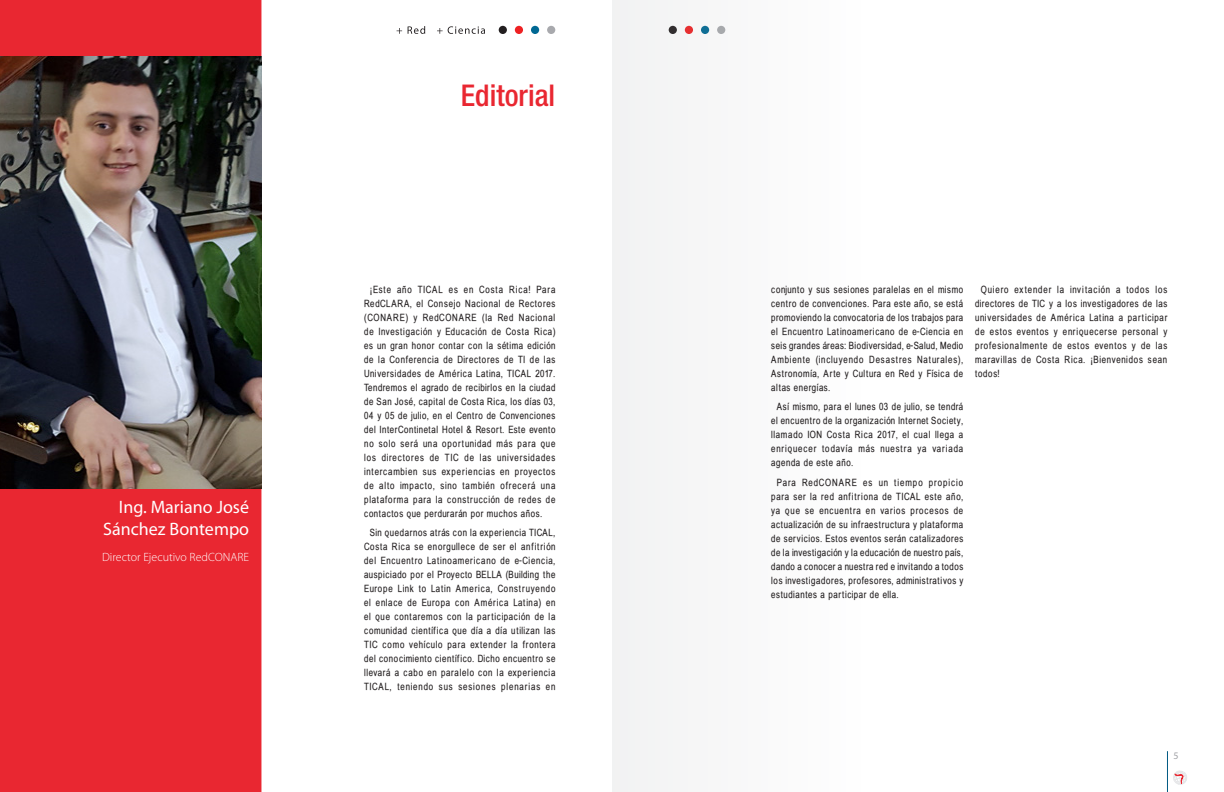
<style>
.page{position:relative;width:1224px;height:792px;background:#fff}
.page>*{position:absolute;margin:0;border:0;box-sizing:border-box;transform-origin:0 0}
.Titulo_1_gordo{font:500 condensed 30px "Helvetica Neue LT Std";color:#e92731}
.Titulo_1_gordo-2{font:18px/21.6px "Myriad Pro";color:#fff;text-align:right}
.Titulo_1_gordo-3{font:300 12px "Myriad Pro";color:#fff}
.t1{font:10px/14px "Babel Sans";letter-spacing:.07em;color:#231f20;text-align:justify}
.t2{font:10px "Myriad Pro";color:#a0a1a5}
</style>
<div class="page">
<svg style="left:397px;top:28px;width:5px;height:6px"></svg>
<svg style="left:408px;top:26px;width:17px;height:8px"></svg>
<svg style="left:437px;top:26px;width:48px;height:8px"></svg>
<div style="left:499px;top:26px;width:8px;height:8px;background:#231f20;border-radius:50%"></div>
<div style="left:515px;top:26px;width:8px;height:8px;background:#ee2123;border-radius:50%"></div>
<div style="left:531px;top:26px;width:8px;height:8px;background:#006893;border-radius:50%"></div>
<div style="left:547px;top:26px;width:8px;height:8px;background:#a8a9ad;border-radius:50%"></div>
<hr style="left:1167px;top:751px;width:1px;height:41px;background:#005a83">
<svg style="left:1173px;top:770px;width:14px;height:15px"></svg>
<div style="left:0;top:0;width:261px;height:792px;background:#e92731"></div>
<img style="left:0;top:56px;width:262px;height:433px">
<p class="Titulo_1_gordo-2" style="left:103px;top:496px;width:147px">Ing. Mariano José<br>Sánchez Bontempo</p>
<p class="Titulo_1_gordo-3" style="left:102px;top:550px;width:148px">Director Ejecutivo RedCONARE</p>
<p class="Titulo_1_gordo" style="left:461px;top:78px;width:96px">Editorial</p>
<p class="t1" style="left:364px;top:282px;width:193px;text-indent:6px">¡Este año TICAL es en Costa Rica! Para RedCLARA, el Consejo Nacional de Rectores (CONARE) y RedCONARE (la Red Nacional de Investigación y Educación de Costa Rica) es un gran honor contar con la sétima edición de la Conferencia de Directores de TI de las Universidades de América Latina, TICAL 2017.<br>Tendremos el agrado de recibirlos en la ciudad de San José, capital de Costa Rica, los días 03, 04 y 05 de julio, en el Centro de Convenciones del InterContinetal Hotel &amp; Resort. Este evento no solo será una oportunidad más para que los directores de TIC de las universidades intercambien sus experiencias en proyectos de alto impacto, sino también ofrecerá una plataforma para la construcción de redes de contactos que perdurarán por muchos años.</p>
<p class="t1" style="left:364px;top:526px;width:193px;text-align:center">Sin quedarnos atrás con la experiencia TICAL, Costa Rica se enorgullece de ser el anfitrión del Encuentro Latinoamericano de e-Ciencia, auspiciado por el Proyecto BELLA (Building the Europe Link to Latin America, Construyendo el enlace de Europa con América Latina) en el que contaremos con la participación de la comunidad científica que día a día utilizan las TIC como vehículo para extender la frontera del conocimiento científico. Dicho encuentro se llevará a cabo en paralelo con la experiencia TICAL, teniendo sus sesiones plenarias en</p>
<p class="t1" style="left:771px;top:282px;width:194px">conjunto y sus sesiones paralelas en el mismo centro de convenciones. Para este año, se está promoviendo la convocatoria de los trabajos para el Encuentro Latinoamericano de e-Ciencia en seis grandes áreas: Biodiversidad, e-Salud, Medio Ambiente (incluyendo Desastres Naturales), Astronomía, Arte y Cultura en Red y Física de altas energías.</p>
<p class="t1" style="left:771px;top:400px;width:194px;text-indent:6px">Así mismo, para el lunes 03 de julio, se tendrá el encuentro de la organización Internet Society, llamado ION Costa Rica 2017, el cual llega a enriquecer todavía más nuestra ya variada agenda de este año.</p>
<p class="t1" style="left:771px;top:476px;width:194px;text-indent:6px">Para RedCONARE es un tiempo propicio para ser la red anfitriona de TICAL este año, ya que se encuentra en varios procesos de actualización de su infraestructura y plataforma de servicios. Estos eventos serán catalizadores de la investigación y la educación de nuestro país, dando a conocer a nuestra red e invitando a todos los investigadores, profesores, administrativos y estudiantes a participar de ella.</p>
<p class="t1" style="left:975px;top:282px;width:194px;text-indent:6px">Quiero extender la invitación a todos los directores de TIC y a los investigadores de las universidades de América Latina a participar de estos eventos y enriquecerse personal y profesionalmente de estos eventos y de las maravillas de Costa Rica. ¡Bienvenidos sean todos!</p>
<p class="t2" style="left:1173px;top:749px;width:7px">5</p>
</div>
